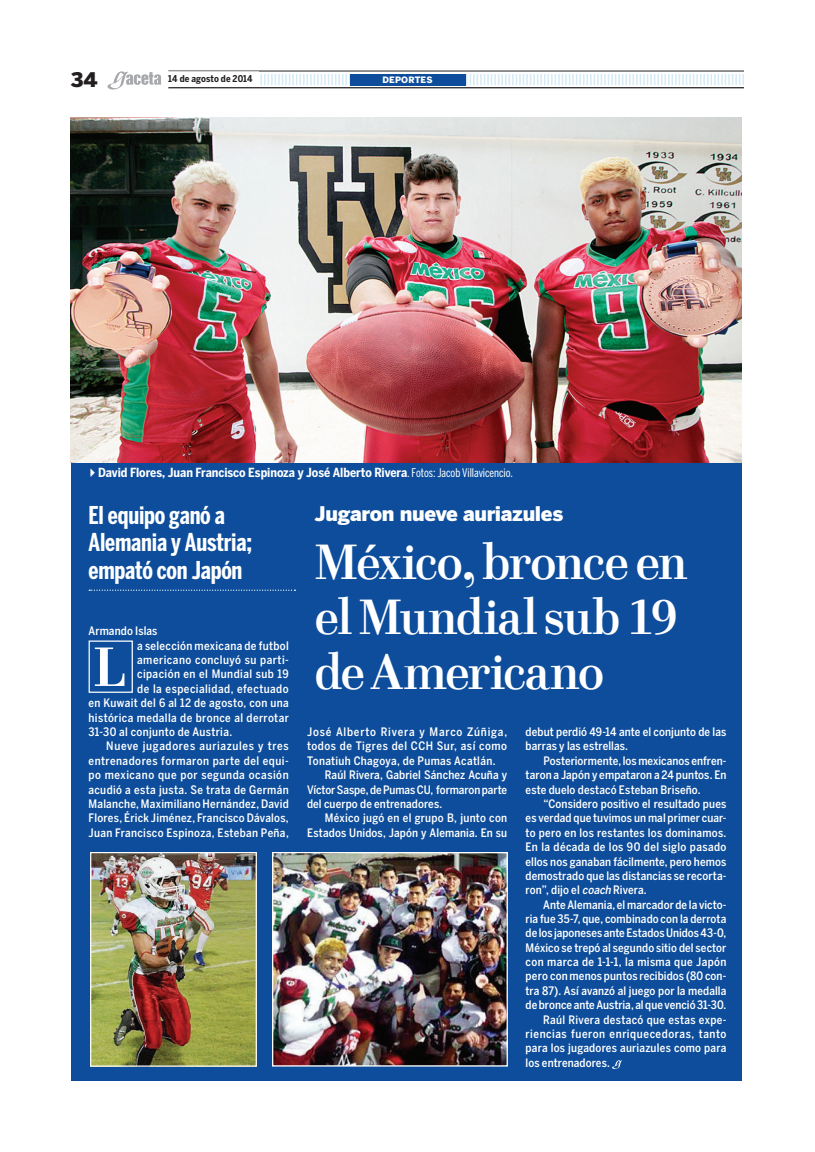
<style>
.page{position:relative;width:815px;height:1152px;background:#fff}
.page>*{position:absolute;margin:0;border:0;box-sizing:border-box;transform-origin:0 0}
._3_1_Tex_Cal_Cap4{font:700 56.38px "Cellini TF";color:#fff}
._1_0_Cabeza_Principa{font:700 50px/55px "Cellini TF";letter-spacing:-.035em;color:#fff}
._2_0_Sumario_2{font:700 extra-condensed 24.38px/27.5px "Benton Sans";letter-spacing:-.01em;color:#fff}
._0_0_Balazo{font:900 20px "Benton Sans";letter-spacing:-.02em;color:#fff}
.t1{font:900 20px "Benton Sans";color:#231f20}
.t2{font:700 condensed 12.5px "Benton Sans";letter-spacing:-.005em;color:#fff}
._3_1_Tex_Cal{font:500 condensed 11.62px/14.4px "Benton Sans";letter-spacing:.01em;color:#fff;text-align:justify}
._3_1_Tex_Cal_Cap4-2{font:500 condensed 11.62px "Benton Sans";letter-spacing:.03em;color:#fff}
.t3{font:700 condensed 9.38px "Benton Sans";letter-spacing:.01em;color:#231f20}
._9_0_Folio_Sección{font:900 8.75px "Benton Sans";letter-spacing:.015em;color:#fff}
.s1{font-weight:400;font-stretch:extra-condensed;font-size:11.88px}
.s2{font-style:italic}
</style>
<div class="page">
<svg style="left:260px;top:74px;width:484px;height:11px"></svg>
<hr style="left:168px;top:71px;width:576px;height:1px;background:#231f20">
<hr style="left:168px;top:87px;width:576px;height:1px;background:#231f20">
<svg style="left:107px;top:71px;width:54px;height:19px"></svg>
<div style="left:162px;top:71px;width:97px;height:15px;background:#fff"></div>
<div style="left:71px;top:118px;width:670px;height:963px;background:#0d4d9b"></div>
<div style="left:350px;top:74px;width:115px;height:11px;background:#0d4d9b"></div>
<div style="left:89px;top:640px;width:44px;height:53px;border:1px solid #fff"></div>
<svg style="left:89px;top:589px;width:206px;height:2px"></svg>
<img style="left:71px;top:118px;width:670px;height:345px">
<svg style="left:612px;top:1060px;width:10px;height:9px"></svg>
<img style="left:92px;top:854px;width:163px;height:210px">
<div style="left:90px;top:852px;width:167px;height:214px;border:1px solid #fff"></div>
<img style="left:274px;top:854px;width:232px;height:210px">
<div style="left:272px;top:852px;width:236px;height:214px;border:1px solid #fff"></div>
<p class="t1" style="left:71px;top:68px;width:28px">34</p>
<p class="t3" style="left:168px;top:73px;width:86px">14 de agosto de 2014</p>
<p class="_9_0_Folio_Sección" style="left:383px;top:74px;width:52px">DEPORTES</p>
<p class="t2" style="left:98px;top:465px;width:416px">David Flores, Juan Francisco Espinoza y José Alberto Rivera<span class="s1">. Fotos: Jacob Villavicencio.</span></p>
<p class="_2_0_Sumario_2" style="left:89px;top:501px;width:165px">El equipo ganó a<br>Alemania y Austria; empató con Japón</p>
<p class="_3_1_Tex_Cal" style="left:89px;top:624px;width:70px">Armando Islas</p>
<p class="_3_1_Tex_Cal_Cap4" style="left:93px;top:634px;width:35px">L</p>
<p class="_3_1_Tex_Cal_Cap4-2" style="left:137px;top:638px;width:153px">a selección mexicana de futbol</p>
<p class="_3_1_Tex_Cal_Cap4-2" style="left:137px;top:653px;width:153px">americano concluyó su parti-</p>
<p class="_3_1_Tex_Cal_Cap4-2" style="left:137px;top:667px;width:153px">cipación en el Mundial sub 19</p>
<p class="_3_1_Tex_Cal_Cap4-2" style="left:137px;top:682px;width:153px">de la especialidad, efectuado</p>
<p class="_3_1_Tex_Cal_Cap4-2" style="left:89px;top:696px;width:202px">en Kuwait del 6 al 12 de agosto, con una</p>
<p class="_3_1_Tex_Cal_Cap4-2" style="left:89px;top:710px;width:202px">histórica medalla de bronce al derrotar</p>
<p class="_3_1_Tex_Cal_Cap4-2" style="left:89px;top:725px;width:145px">31-30 al conjunto de Austria.</p>
<p class="_3_1_Tex_Cal" style="left:89px;top:739px;width:202px;text-indent:18px">Nueve jugadores auriazules y tres entrenadores formaron parte del equi&shy;po mexicano que por segunda ocasión acudió a esta justa. Se trata de Germán Malanche, Maximiliano Hernández, David Flores, Érick Jiménez, Francisco Dávalos, Juan Francisco Espinoza, Esteban Peña,</p>
<p class="_0_0_Balazo" style="left:315px;top:501px;width:250px">Jugaron nueve auriazules</p>
<p class="_1_0_Cabeza_Principa" style="left:315px;top:534px;width:374px">México, bronce en el Mundial sub 19 de Americano</p>
<p class="_3_1_Tex_Cal" style="left:307px;top:724px;width:202px">José Alberto Rivera y Marco Zúñiga, todos de Tigres del CCH Sur, así como Tonatiuh Chagoya, de Pumas Acatlán.</p>
<p class="_3_1_Tex_Cal" style="left:307px;top:767px;width:202px;text-indent:18px">Raúl Rivera, Gabriel Sánchez Acuña y Víctor Saspe, de Pumas CU, formaron parte del cuerpo de entrenadores.</p>
<p class="_3_1_Tex_Cal" style="left:307px;top:810px;width:202px;text-align:right">México jugó en el grupo B, junto con<br>Estados Unidos, Japón y Alemania. En su</p>
<p class="_3_1_Tex_Cal" style="left:526px;top:724px;width:202px">debut perdió 49-14 ante el conjunto de las barras y las estrellas.</p>
<p class="_3_1_Tex_Cal" style="left:526px;top:753px;width:202px;text-indent:18px">Posteriormente, los mexicanos enfren&shy;taron a Japón y empataron a 24 puntos. En este duelo destacó Esteban Briseño.</p>
<p class="_3_1_Tex_Cal" style="left:526px;top:796px;width:202px;text-indent:18px">“Considero positivo el resultado pues es verdad que tuvimos un mal primer cuar&shy;to pero en los restantes los dominamos.<br>En la década de los 90 del siglo pasado ellos nos ganaban fácilmente, pero hemos demostrado que las distancias se recorta&shy;ron”, dijo el <span class="s2">coach</span> Rivera.</p>
<p class="_3_1_Tex_Cal" style="left:526px;top:897px;width:202px;text-indent:18px">Ante Alemania, el marcador de la victo&shy;ria fue 35-7, que, combinado con la derrota de los japoneses ante Estados Unidos 43-0, México se trepó al segundo sitio del sector con marca de 1-1-1, la misma que Japón pero con menos puntos recibidos (80 con&shy;tra 87). Así avanzó al juego por la medalla de bronce ante Austria, al que venció 31-30.</p>
<p class="_3_1_Tex_Cal" style="left:526px;top:1012px;width:202px;text-indent:18px">Raúl Rivera destacó que estas expe&shy;riencias fueron enriquecedoras, tanto para los jugadores auriazules como para los entrenadores.</p>
</div>
